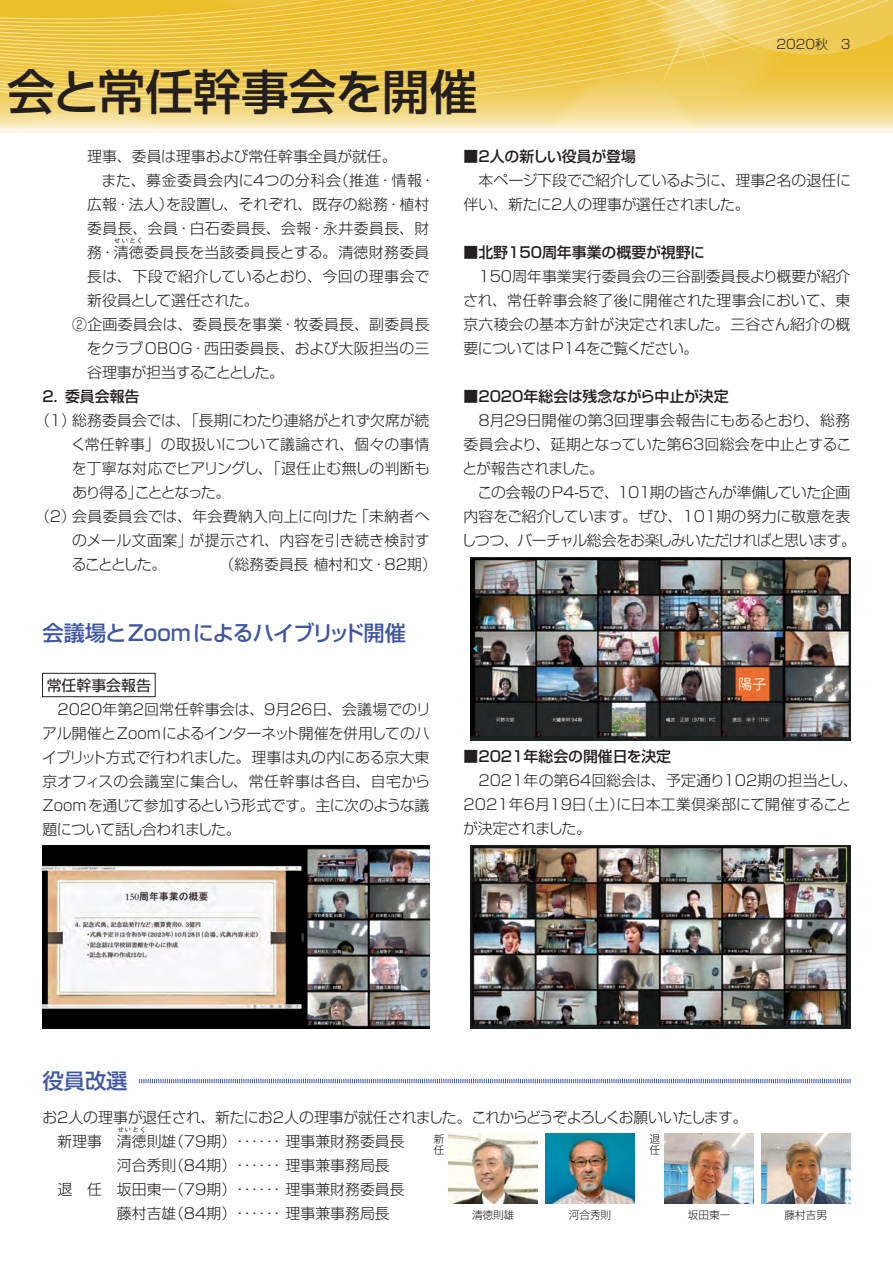
<style>
.page{position:relative;width:893px;height:1263px;background:#fff}
.page>*{position:absolute;margin:0;border:0;box-sizing:border-box;transform-origin:0 0}
.t1{font:500 47.85px "Shin Go Pro";color:#231f20}
.t2{font:500 21.3px "Shin Go Pro";letter-spacing:-.04em;color:#3f56a5}
.t3{font:500 21.3px "Shin Go Pro";color:#3f56a5}
.t4{font:300 14.85px/24px "Shin Go Pro";color:#231f20;text-align:justify}
.t5{font:300 14.85px/24px "Shin Go Pro";letter-spacing:-.03em;color:#231f20}
.t6{font:300 14.85px "Shin Go Pro";letter-spacing:.02em;color:#231f20}
.t7{font:500 14.85px "Shin Go Pro";color:#231f20}
.t8{font:300 14.85px/24px "Shin Go Pro";letter-spacing:-.02em;color:#231f20}
.t9{font:300 14.85px "Shin Go Pro";letter-spacing:.04em;color:#231f20}
.t10{font:300 14.85px "Shin Go Pro";letter-spacing:.03em;color:#231f20}
.t11{font:300 14.85px "Shin Go Pro";letter-spacing:.025em;color:#231f20}
.t12{font:300 14.85px "Shin Go Pro";letter-spacing:-.04em;color:#231f20}
.t13{font:300 14.85px "Shin Go Pro";letter-spacing:-.105em;color:#231f20}
.t14{font:14.85px "Shin Go Pro";color:#231f20}
.t15{font:300 12.75px "Shin Go Pro";color:#231f20}
.t16{font:300 10.65px/10.6px "Shin Go Pro";color:#231f20}
.t17{font:300 6.45px "Shin Go Pro";letter-spacing:.175em;color:#231f20}
</style>
<div class="page">
<svg style="left:0;top:107px;width:893px;height:25px;background:#f6e3a4"></svg>
<svg style="left:0;top:86px;width:893px;height:21px;background:#f1d26c"></svg>
<img style="left:500px;top:86px;width:56px;height:46px">
<img style="left:556px;top:86px;width:286px;height:46px">
<svg style="left:0;top:110px;width:228px;height:22px;background:#f7e7b1"></svg>
<svg style="left:0;top:0;width:893px;height:86px;background:#eec749"></svg>
<img style="left:471px;top:845px;width:379px;height:183px">
<div style="left:42px;top:673px;width:114px;height:24px;border:1px solid #231f20"></div>
<img style="left:664px;top:1134px;width:90px;height:70px">
<img style="left:449px;top:1134px;width:89px;height:70px">
<img style="left:761px;top:1134px;width:89px;height:70px">
<img style="left:545px;top:1134px;width:90px;height:70px">
<img style="left:43px;top:845px;width:386px;height:183px">
<img style="left:471px;top:557px;width:379px;height:183px">
<svg style="left:139px;top:1079px;width:712px;height:5px"></svg>
<h1 class="t1" style="left:7px;top:52px;width:472px">会と常任幹事会を開催</h1>
<p class="t15" style="left:776px;top:34px;width:75px">2020秋　3</p>
<p class="t4" style="left:87px;top:142px;width:311px">理事、委員は理事および常任幹事全員が就任。</p>
<p class="t9" style="left:101px;top:168px;width:335px">また、募金委員会内に4つの分科会（推進・情報・</p>
<p class="t4" style="left:87px;top:190px;width:344px">広報・法人）を設置し、それぞれ、既存の総務・植村</p>
<p class="t10" style="left:87px;top:216px;width:344px">委員長、会員・白石委員長、会報・永井委員長、財</p>
<p class="t11" style="left:87px;top:240px;width:344px">務・清徳委員長を当該委員長とする。清徳財務委員</p>
<p class="t17" style="left:114px;top:236px;width:30px">せいとく</p>
<p class="t6" style="left:87px;top:264px;width:344px">長は、下段で紹介しているとおり、今回の理事会で</p>
<p class="t5" style="left:87px;top:286px;width:173px">新役員として選任された。</p>
<p class="t4" style="left:72px;top:310px;width:359px">②企画委員会は、委員長を事業・牧委員長、副委員長</p>
<p class="t6" style="left:87px;top:336px;width:344px">をクラブOBOG・西田委員長、および大阪担当の三</p>
<p class="t12" style="left:87px;top:360px;width:199px">谷理事が担当することとした。</p>
<p class="t7" style="left:43px;top:384px;width:99px">2．委員会報告</p>
<p class="t4" style="left:35px;top:406px;width:396px">（1）総務委員会では、「長期にわたり連絡がとれず欠席が続</p>
<p class="t4" style="left:71px;top:431px;width:360px">く常任幹事」の取扱いについて議論され、個々の事情</p>
<p class="t4" style="left:72px;top:455px;width:359px">を丁寧な対応でヒアリングし、「退任止む無しの判断も</p>
<p class="t13" style="left:72px;top:480px;width:160px">あり得る」こととなった。</p>
<p class="t6" style="left:35px;top:504px;width:396px">（2）会員委員会では、年会費納入向上に向けた「未納者へ</p>
<p class="t4" style="left:72px;top:527px;width:359px">のメール文面案」が提示され、内容を引き続き検討す</p>
<p class="t4" style="left:72px;top:551px;width:96px">ることとした。</p>
<p class="t4" style="left:219px;top:551px;width:219px">（総務委員長 植村和文・82期）</p>
<h2 class="t2" style="left:43px;top:615px;width:365px">会議場とZoomによるハイブリッド開催</h2>
<p class="t14" style="left:47px;top:673px;width:106px">常任幹事会報告</p>
<p class="t4" style="left:42px;top:695px;width:390px;text-indent:15px">2020年第2回常任幹事会は、9月26日、会議場でのリアル開催とZoomによるインターネット開催を併用してのハイブリット方式で行われました。理事は丸の内にある京大東京オフィスの会議室に集合し、常任幹事は各自、自宅からZoomを通じて参加するという形式です。主に次のような議題について話し合われました。</p>
<p class="t7" style="left:463px;top:144px;width:174px">■2人の新しい役員が登場</p>
<p class="t8" style="left:463px;top:166px;width:389px;text-indent:15px">本ページ下段でご紹介しているように、理事2名の退任に伴い、新たに2人の理事が選任されました。</p>
<p class="t7" style="left:463px;top:240px;width:243px">■北野150周年事業の概要が視野に</p>
<p class="t4" style="left:463px;top:262px;width:389px;text-indent:15px">150周年事業実行委員会の三谷副委員長より概要が紹介され、常任幹事会終了後に開催された理事会において、東京六稜会の基本方針が決定されました。三谷さん紹介の概要についてはP14をご覧ください。</p>
<p class="t7" style="left:463px;top:384px;width:267px">■2020年総会は残念ながら中止が決定</p>
<p class="t4" style="left:463px;top:406px;width:390px;text-indent:16px">8月29日開催の第3回理事会報告にもあるとおり、総務委員会より、延期となっていた第63回総会を中止とすることが報告されました。</p>
<p class="t5" style="left:461px;top:479px;width:396px;text-indent:16px">この会報のP4-5で、101期の皆さんが準備していた企画内容をご紹介しています。ぜひ、101期の努力に敬意を表しつつ、バーチャル総会をお楽しみいただければと思います。</p>
<p class="t7" style="left:463px;top:744px;width:209px">■2021年総会の開催日を決定</p>
<p class="t4" style="left:463px;top:767px;width:396px;text-align:left;text-indent:15px">2021年の第64回総会は、予定通り102期の担当とし、<br>2021年6月19日（土）に日本工業倶楽部にて開催することが決定されました。</p>
<h2 class="t3" style="left:43px;top:1063px;width:87px">役員改選</h2>
<p class="t4" style="left:57px;top:1103px;width:692px;text-indent:-15px">お2人の理事が退任され、新たにお2人の理事が就任されました。これからどうぞよろしくお願いいたします。新理事　清徳則雄（79期）･･････ 理事兼財務委員長</p>
<p class="t17" style="left:117px;top:1125px;width:30px">せいとく</p>
<p class="t4" style="left:117px;top:1151px;width:274px">河合秀則（84期）･･････ 理事兼事務局長</p>
<p class="t4" style="left:57px;top:1175px;width:349px">退　任　坂田東一（79期）･･････ 理事兼財務委員長</p>
<p class="t4" style="left:117px;top:1199px;width:274px">藤村吉雄（84期）･･････ 理事兼事務局長</p>
<p class="t16" style="left:434px;top:1132px;width:12px">新任</p>
<p class="t16" style="left:649px;top:1132px;width:12px">退任</p>
<p class="t16" style="left:472px;top:1209px;width:44px">清徳則雄</p>
<p class="t16" style="left:569px;top:1209px;width:44px">河合秀則</p>
<p class="t16" style="left:784px;top:1209px;width:44px">藤村吉男</p>
<p class="t16" style="left:688px;top:1209px;width:44px">坂田東一</p>
</div>
